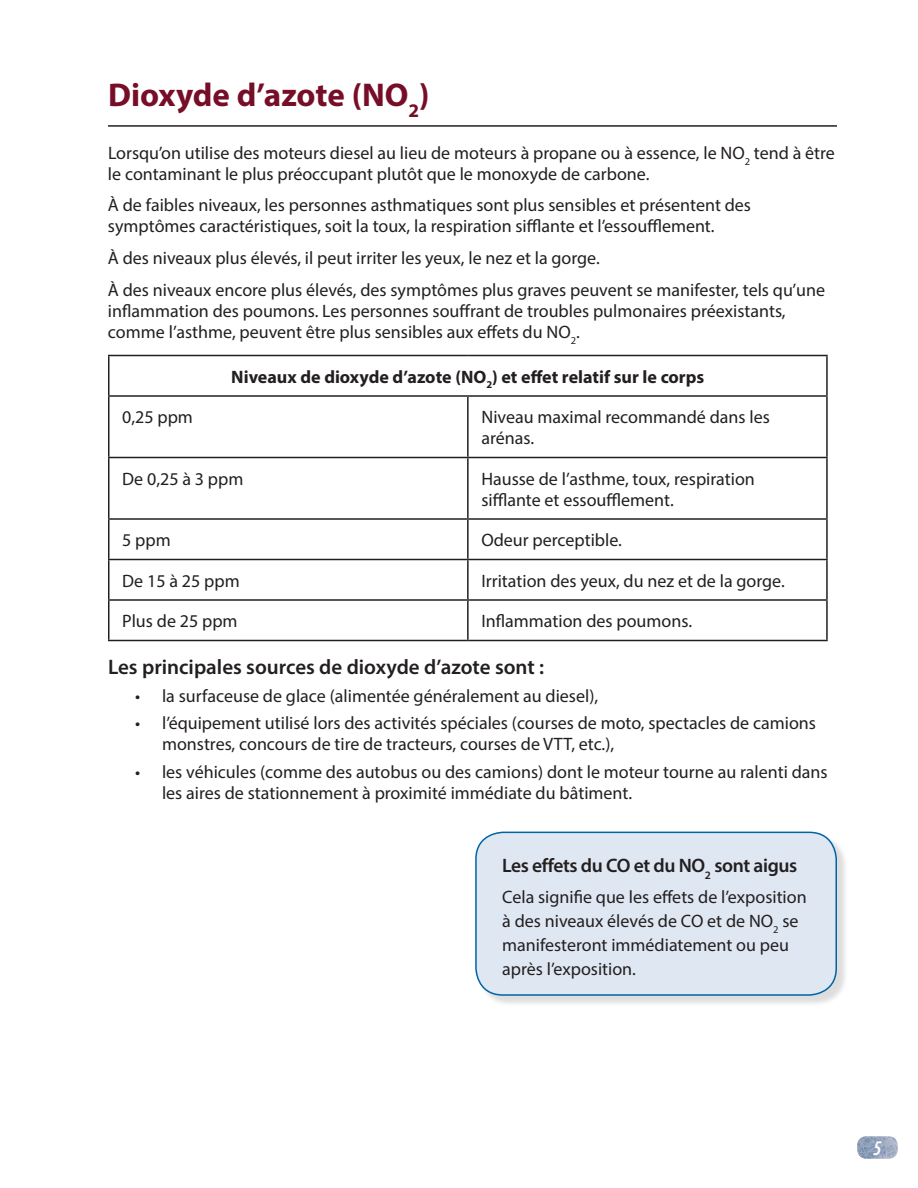
<style>
.page{position:relative;width:918px;height:1188px;background:#fff}
.page>*{position:absolute;margin:0;border:0;box-sizing:border-box;transform-origin:0 0}
.Inside_Title{font:700 33px "Myriad Pro";color:#770e28}
.Body_Text_Bold_NO_LI{font:600 21px "Myriad Pro";color:#231f20}
.Inside_Sub_Title{font:italic 600 condensed 21px "Myriad Pro";color:#fff}
.Balloon_Title{font:600 19.5px "Myriad Pro";letter-spacing:-.02em;color:#231f20}
.Body_Text{font:18px/21px "Myriad Pro";color:#231f20}
.Balloon_Text{font:18px/24px "Myriad Pro";color:#231f20}
.Body_Text-2{font:700 18px "Myriad Pro";color:#231f20}
</style>
<div class="page">
<img style="left:857px;top:1136px;width:41px;height:23px">
<hr style="left:108px;top:125px;width:729px;height:2px;background:#231f20">
<hr style="left:108px;top:355px;width:360px;height:1px;background:#231f20">
<hr style="left:108px;top:356px;width:2px;height:39px;background:#231f20">
<hr style="left:468px;top:355px;width:360px;height:1px;background:#231f20">
<hr style="left:826px;top:356px;width:2px;height:39px;background:#231f20">
<hr style="left:108px;top:395px;width:360px;height:2px;background:#231f20">
<hr style="left:108px;top:397px;width:2px;height:60px;background:#231f20">
<hr style="left:468px;top:395px;width:360px;height:2px;background:#231f20">
<hr style="left:467px;top:397px;width:2px;height:60px;background:#231f20">
<hr style="left:826px;top:397px;width:2px;height:60px;background:#231f20">
<hr style="left:108px;top:457px;width:360px;height:1px;background:#231f20">
<hr style="left:108px;top:458px;width:2px;height:60px;background:#231f20">
<hr style="left:468px;top:457px;width:360px;height:1px;background:#231f20">
<hr style="left:467px;top:458px;width:2px;height:60px;background:#231f20">
<hr style="left:826px;top:458px;width:2px;height:60px;background:#231f20">
<hr style="left:108px;top:518px;width:360px;height:2px;background:#231f20">
<hr style="left:108px;top:520px;width:2px;height:39px;background:#231f20">
<hr style="left:468px;top:518px;width:360px;height:2px;background:#231f20">
<hr style="left:467px;top:520px;width:2px;height:39px;background:#231f20">
<hr style="left:826px;top:520px;width:2px;height:39px;background:#231f20">
<hr style="left:108px;top:559px;width:360px;height:1px;background:#231f20">
<hr style="left:108px;top:560px;width:2px;height:39px;background:#231f20">
<hr style="left:468px;top:559px;width:360px;height:1px;background:#231f20">
<hr style="left:467px;top:560px;width:2px;height:39px;background:#231f20">
<hr style="left:826px;top:560px;width:2px;height:39px;background:#231f20">
<hr style="left:108px;top:599px;width:360px;height:2px;background:#231f20">
<hr style="left:108px;top:601px;width:2px;height:39px;background:#231f20">
<hr style="left:468px;top:599px;width:360px;height:2px;background:#231f20">
<hr style="left:467px;top:601px;width:2px;height:39px;background:#231f20">
<hr style="left:826px;top:601px;width:2px;height:39px;background:#231f20">
<hr style="left:108px;top:640px;width:360px;height:1px;background:#231f20">
<hr style="left:468px;top:640px;width:360px;height:1px;background:#231f20">
<div style="left:477px;top:833px;width:371px;height:174px;background:#231f20;opacity:.15"></div>
<div style="left:476px;top:832px;width:360px;height:163px;background:#dfe7f2;border-radius:27px"></div>
<div style="left:475px;top:832px;width:362px;height:164px;border:2px solid #0063a4;border-radius:27px"></div>
<p class="Inside_Title" style="left:108px;top:73px;width:323px">Dioxyde d’azote (NO<sub>2</sub>)</p>
<p class="Body_Text" style="left:108px;top:142px;width:728px">Lorsqu’on utilise des moteurs diesel au lieu de moteurs à propane ou à essence, le NO<sub>2</sub> tend à être le contaminant le plus préoccupant plutôt que le monoxyde de carbone.</p>
<p class="Body_Text" style="left:108px;top:195px;width:645px">À de faibles niveaux, les personnes asthmatiques sont plus sensibles et présentent des symptômes caractéristiques, soit la toux, la respiration sifflante et l’essoufflement.</p>
<p class="Body_Text" style="left:108px;top:247px;width:493px">À des niveaux plus élevés, il peut irriter les yeux, le nez et la gorge.</p>
<p class="Body_Text" style="left:108px;top:279px;width:719px">À des niveaux encore plus élevés, des symptômes plus graves peuvent se manifester, tels qu’une inflammation des poumons. Les personnes souffrant de troubles pulmonaires préexistants, comme l’asthme, peuvent être plus sensibles aux effets du NO<sub>2</sub>.</p>
<p class="Body_Text-2" style="left:231px;top:365px;width:475px">Niveaux de dioxyde d’azote (NO<sub>2</sub>) et effet relatif sur le corps</p>
<p class="Body_Text" style="left:122px;top:406px;width:72px">0,25 ppm</p>
<p class="Body_Text" style="left:481px;top:406px;width:290px">Niveau maximal recommandé dans les arénas.</p>
<p class="Body_Text" style="left:122px;top:468px;width:123px">De 0,25 à 3 ppm</p>
<p class="Body_Text" style="left:481px;top:468px;width:275px">Hausse de l’asthme, toux, respiration sifflante et essoufflement.</p>
<p class="Body_Text" style="left:122px;top:529px;width:50px">5 ppm</p>
<p class="Body_Text" style="left:481px;top:529px;width:142px">Odeur perceptible.</p>
<p class="Body_Text" style="left:122px;top:570px;width:119px">De 15 à 25 ppm</p>
<p class="Body_Text" style="left:481px;top:570px;width:305px">Irritation des yeux, du nez et de la gorge.</p>
<p class="Body_Text" style="left:122px;top:610px;width:117px">Plus de 25 ppm</p>
<p class="Body_Text" style="left:481px;top:610px;width:212px">Inflammation des poumons.</p>
<p class="Body_Text_Bold_NO_LI" style="left:108px;top:654px;width:438px">Les principales sources de dioxyde d’azote sont :</p>
<p class="Body_Text" style="left:135px;top:685px;width:465px">• la surfaceuse de glace (alimentée généralement au diesel),</p>
<p class="Body_Text" style="left:162px;top:712px;width:656px;text-indent:-27px">• l’équipement utilisé lors des activités spéciales (courses de moto, spectacles de camions monstres, concours de tire de tracteurs, courses de VTT, etc.),</p>
<p class="Body_Text" style="left:162px;top:761px;width:667px;text-indent:-27px">• les véhicules (comme des autobus ou des camions) dont le moteur tourne au ralenti dans les aires de stationnement à proximité immédiate du bâtiment.</p>
<p class="Balloon_Title" style="left:502px;top:853px;width:297px">Les effets du CO et du NO<sub>2</sub> sont aigus</p>
<p class="Balloon_Text" style="left:502px;top:884px;width:306px">Cela signifie que les effets de l’exposition à des niveaux élevés de CO et de NO<sub>2</sub> se manifesteront immédiatement ou peu après l’exposition.</p>
<p class="Inside_Sub_Title" style="left:873px;top:1135px;width:10px">5</p>
</div>
